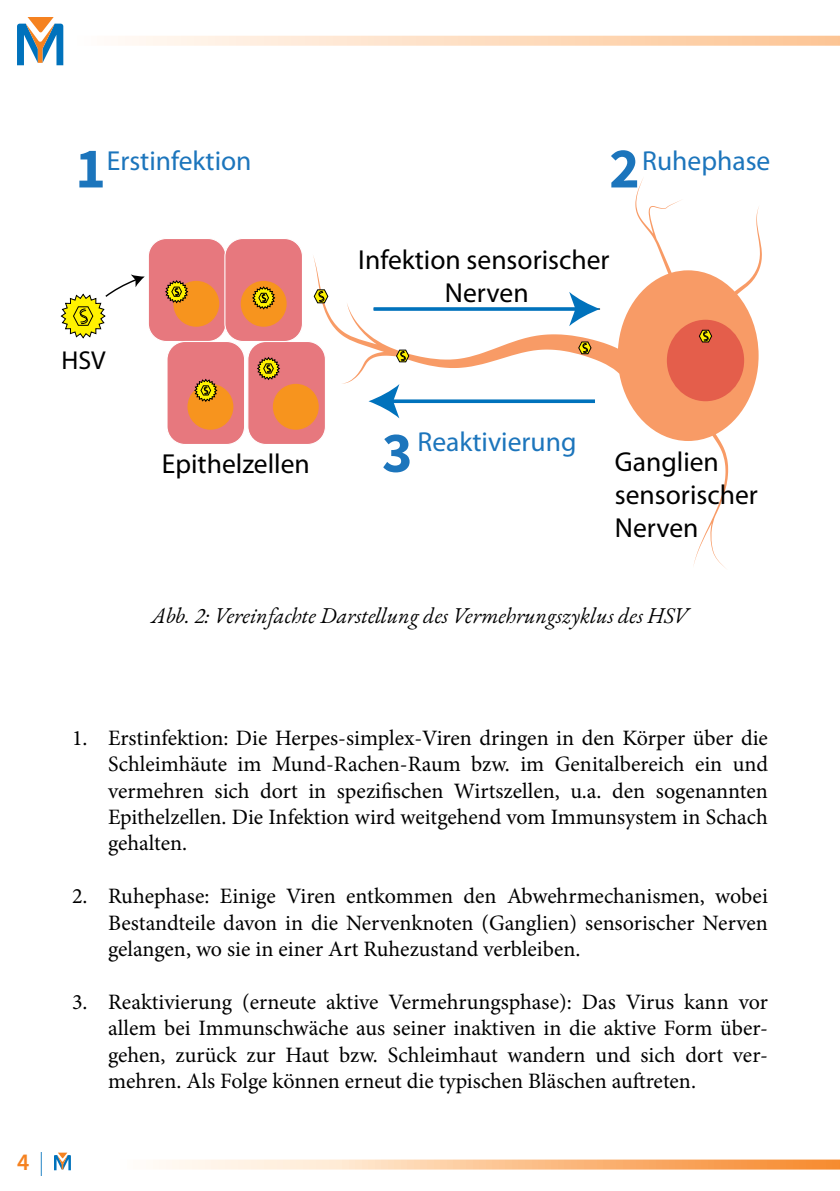
<style>
.page{position:relative;width:840px;height:1191px;background:#fff}
.page>*{position:absolute;margin:0;border:0;box-sizing:border-box;transform-origin:0 0}
.t1{font:700 57.6px "Source Sans Pro";color:#1c75bc}
.t2{font:27.6px/33px "Myriad Pro";color:#000}
.t3{font:27.6px "Myriad Pro";color:#1c75bc}
.t4{font:26px "Myriad Pro";color:#000}
.t5{font:600 24px "Source Sans Pro";color:#f58220}
.t6{font:22px/26.4px "Minion Pro";letter-spacing:-.005em;color:#000;text-align:justify}
.t7{font:italic 22px "EB Garamond";color:#000}
.s1{font-family:"Source Sans Pro";font-weight:700;font-size:57.6px}
.s2{font-weight:300;color:#0072bc}
</style>
<div class="page">
<svg style="left:118px;top:36px;width:721px;height:10px"></svg>
<svg style="left:17px;top:17px;width:46px;height:48px"></svg>
<svg style="left:153px;top:1159px;width:686px;height:10px"></svg>
<div style="left:148px;top:238px;width:78px;height:103px;background:#e7787e;border-radius:18px"></div>
<div style="left:148px;top:238px;width:78px;height:104px;border:1px solid #fff;border-radius:18px"></div>
<div style="left:173px;top:281px;width:46px;height:46px;background:#f7941e;border-radius:50%"></div>
<div style="left:248px;top:341px;width:77px;height:103px;background:#e7787e;border-radius:18px"></div>
<div style="left:247px;top:341px;width:79px;height:104px;border:1px solid #fff;border-radius:18px"></div>
<div style="left:273px;top:384px;width:45px;height:46px;background:#f7941e;border-radius:50%"></div>
<div style="left:167px;top:341px;width:77px;height:103px;background:#e7787e;border-radius:18px"></div>
<div style="left:166px;top:341px;width:79px;height:104px;border:1px solid #fff;border-radius:18px"></div>
<div style="left:187px;top:384px;width:46px;height:46px;background:#f7941e;border-radius:50%"></div>
<div style="left:225px;top:238px;width:77px;height:103px;background:#e7787e;border-radius:18px"></div>
<div style="left:224px;top:238px;width:79px;height:104px;border:1px solid #fff;border-radius:18px"></div>
<div style="left:240px;top:281px;width:46px;height:46px;background:#f7941e;border-radius:50%"></div>
<svg style="left:165px;top:280px;width:23px;height:23px"></svg>
<svg style="left:252px;top:286px;width:23px;height:23px"></svg>
<svg style="left:194px;top:379px;width:23px;height:23px"></svg>
<svg style="left:257px;top:357px;width:23px;height:23px"></svg>
<svg style="left:312px;top:179px;width:449px;height:389px"></svg>
<div style="left:666px;top:320px;width:77px;height:81px;background:#e45e4b;border-radius:50%"></div>
<svg style="left:396px;top:349px;width:13px;height:13px"></svg>
<svg style="left:578px;top:341px;width:13px;height:13px"></svg>
<svg style="left:698px;top:330px;width:13px;height:12px"></svg>
<svg style="left:313px;top:289px;width:15px;height:14px"></svg>
<svg style="left:60px;top:274px;width:85px;height:65px"></svg>
<svg style="left:373px;top:307px;width:196px;height:4px"></svg>
<svg style="left:569px;top:292px;width:30px;height:34px"></svg>
<svg style="left:399px;top:399px;width:195px;height:4px"></svg>
<svg style="left:368px;top:384px;width:31px;height:34px"></svg>
<svg style="left:54px;top:1152px;width:17px;height:18px"></svg>
<h1 class="t1" style="left:75px;top:129px;width:32px">1</h1>
<h1 class="t1" style="left:609px;top:129px;width:32px">2</h1>
<p class="t3" style="left:107px;top:144px;width:146px">Erstinfektion</p>
<p class="t3" style="left:642px;top:144px;width:129px">Ruhephase</p>
<p class="t4" style="left:61px;top:344px;width:46px">HSV</p>
<p class="t2" style="left:162px;top:446px;width:149px">Epithelzellen</p>
<p class="t2" style="left:358px;top:242px;width:253px;text-align:center">Infektion sensorischer<br>Nerven</p>
<p class="t3" style="left:382px;top:425px;width:196px"><span class="s1">3</span> Reaktivierung</p>
<p class="t2" style="left:614px;top:445px;width:144px">Ganglien sensorischer<br>Nerven</p>
<p class="t7" style="left:151px;top:601px;width:538px">Abb. 2: Vereinfachte Darstellung des Vermehrungszyklus des HSV</p>
<p class="t5" style="left:17px;top:1146px;width:29px">4 <span class="s2">|</span></p>
<p class="t6" style="left:108px;top:724px;width:661px;text-indent:-36px">1. Erstinfektion: Die Herpes-simplex-Viren dringen in den Körper über die Schleimhäute im Mund-Rachen-Raum bzw. im Genitalbereich ein und vermehren sich dort in spezifischen Wirtszellen, u.a. den sogenannten Epithelzellen. Die Infektion wird weitgehend vom Immunsystem in Schach gehalten.</p>
<p class="t6" style="left:108px;top:883px;width:661px;text-indent:-36px">2. Ruhephase: Einige Viren entkommen den Abwehrmechanismen, wobei Bestandteile davon in die Nervenknoten (Ganglien) sensorischer Nerven gelangen, wo sie in einer Art Ruhezustand verbleiben.</p>
<p class="t6" style="left:108px;top:988px;width:661px;text-indent:-36px">3. Reaktivierung (erneute aktive Vermehrungsphase): Das Virus kann vor allem bei Immunschwäche aus seiner inaktiven in die aktive Form über&shy;gehen, zurück zur Haut bzw. Schleimhaut wandern und sich dort ver&shy;mehren. Als Folge können erneut die typischen Bläschen auftreten.</p>
</div>
